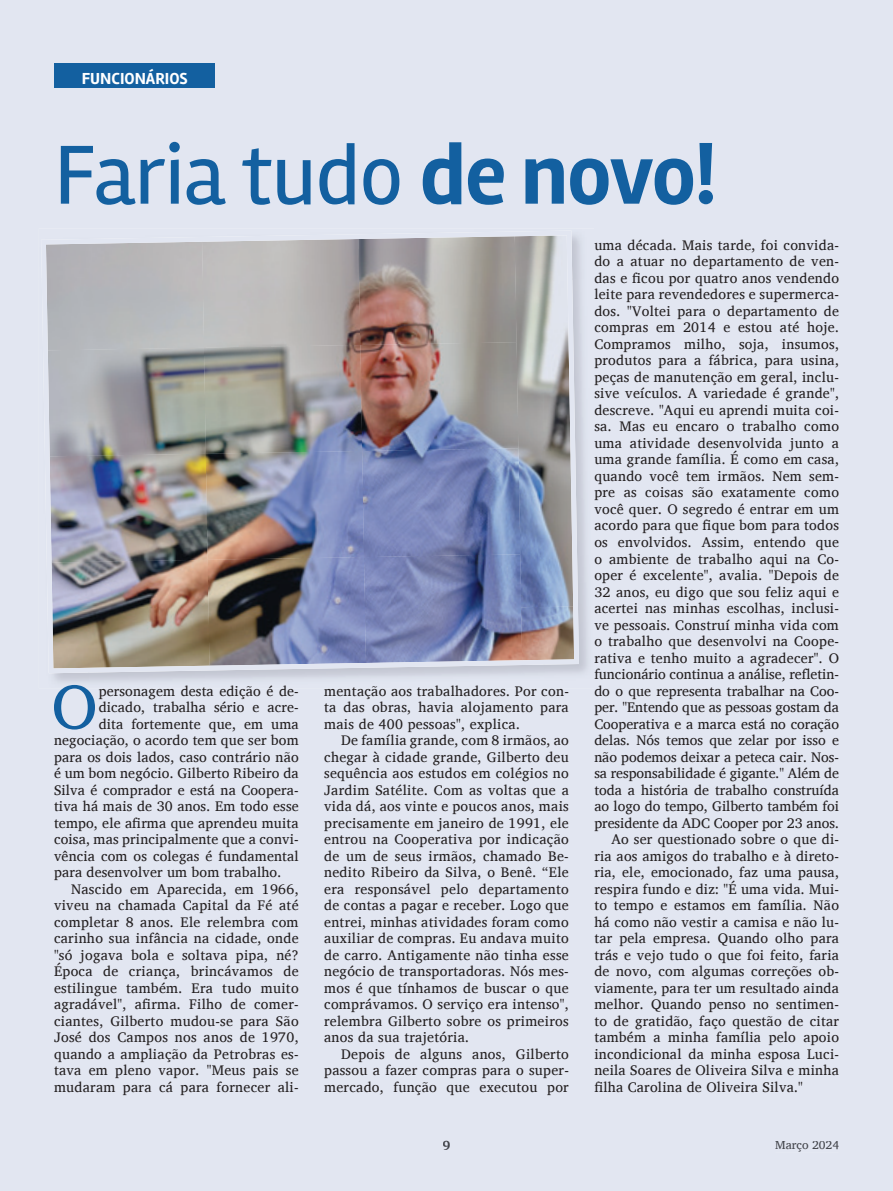
<style>
.page{position:relative;width:893px;height:1191px;background:#e2e6f1}
.page>*{position:absolute;margin:0;border:0;box-sizing:border-box;transform-origin:0 0}
.t1{font:86.4px "Rambla";letter-spacing:-.01em;color:#1360a0}
.t2{font:63.45px "Charis SIL";color:#1360a0}
.t3{font:700 16.5px "Rambla";color:#fff}
.t4{font:14.25px/16.5px "Charis SIL";letter-spacing:.02em;color:#231f20;text-align:justify}
.t5{font:14.25px "Charis SIL";color:#231f20}
.t6{font:700 13.5px "Charis SIL";color:#312f30}
.t7{font:12px "Charis SIL";color:#312f30}
.s1{font-weight:700}
</style>
<div class="page">
<div style="left:443px;top:1140px;width:7px;height:9px;background:#e2e6f1"></div>
<div style="left:775px;top:1141px;width:64px;height:11px;background:#e2e6f1"></div>
<div style="left:39px;top:228px;width:555px;height:51px;background:#e2e6f1"></div>
<img style="left:39px;top:279px;width:50px;height:409px">
<img style="left:544px;top:279px;width:50px;height:409px">
<img style="left:89px;top:673px;width:455px;height:15px">
<img style="left:41px;top:230px;width:538px;height:443px">
<div style="left:54px;top:64px;width:161px;height:24px;background:#1360a0"></div>
<p class="t3" style="left:82px;top:68px;width:108px">FUNCIONÁRIOS</p>
<h1 class="t1" style="left:54px;top:123px;width:664px">Faria tudo <span class="s1">de novo!</span></h1>
<p class="t4" style="left:594px;top:237px;width:246px">uma década. Mais tarde, foi convida-</p>
<p class="t4" style="left:594px;top:253px;width:246px">do a atuar no departamento de ven-</p>
<p class="t4" style="left:594px;top:270px;width:246px">das e ficou por quatro anos vendendo</p>
<p class="t4" style="left:594px;top:286px;width:246px">leite para revendedores e supermerca-</p>
<p class="t4" style="left:594px;top:303px;width:246px">dos. "Voltei para o departamento de</p>
<p class="t4" style="left:594px;top:319px;width:246px">compras em 2014 e estou até hoje.</p>
<p class="t4" style="left:594px;top:336px;width:246px">Compramos milho, soja, insumos,</p>
<p class="t4" style="left:594px;top:352px;width:246px">produtos para a fábrica, para usina,</p>
<p class="t4" style="left:594px;top:369px;width:246px">peças de manutenção em geral, inclu-</p>
<p class="t4" style="left:594px;top:385px;width:246px">sive veículos. A variedade é grande",</p>
<p class="t4" style="left:594px;top:402px;width:246px">descreve. "Aqui eu aprendi muita coi-</p>
<p class="t4" style="left:594px;top:418px;width:246px">sa. Mas eu encaro o trabalho como</p>
<p class="t4" style="left:594px;top:435px;width:246px">uma atividade desenvolvida junto a</p>
<p class="t4" style="left:594px;top:451px;width:246px">uma grande família. É como em casa,</p>
<p class="t4" style="left:594px;top:468px;width:246px">quando você tem irmãos. Nem sem-</p>
<p class="t4" style="left:594px;top:484px;width:246px">pre as coisas são exatamente como</p>
<p class="t4" style="left:594px;top:501px;width:246px">você quer. O segredo é entrar em um</p>
<p class="t4" style="left:594px;top:517px;width:246px">acordo para que fique bom para todos</p>
<p class="t4" style="left:594px;top:534px;width:246px">os envolvidos. Assim, entendo que</p>
<p class="t4" style="left:594px;top:550px;width:246px">o ambiente de trabalho aqui na Co-</p>
<p class="t4" style="left:594px;top:567px;width:246px">oper é excelente", avalia. "Depois de</p>
<p class="t4" style="left:594px;top:583px;width:246px">32 anos, eu digo que sou feliz aqui e</p>
<p class="t4" style="left:594px;top:600px;width:246px">acertei nas minhas escolhas, inclusi-</p>
<p class="t4" style="left:594px;top:616px;width:246px">ve pessoais. Construí minha vida com</p>
<p class="t4" style="left:594px;top:633px;width:246px">o trabalho que desenvolvi na Coope-</p>
<p class="t4" style="left:594px;top:649px;width:246px">rativa e tenho muito a agradecer". O</p>
<p class="t5" style="left:594px;top:666px;width:246px">funcionário continua a análise, refletin-</p>
<p class="t5" style="left:594px;top:682px;width:246px">do o que representa trabalhar na Coo-</p>
<p class="t5" style="left:594px;top:699px;width:246px">per. "Entendo que as pessoas gostam da</p>
<p class="t5" style="left:594px;top:715px;width:246px">Cooperativa e a marca está no coração</p>
<p class="t5" style="left:594px;top:732px;width:246px">delas. Nós temos que zelar por isso e</p>
<p class="t5" style="left:594px;top:748px;width:246px">não podemos deixar a peteca cair. Nos-</p>
<p class="t5" style="left:594px;top:765px;width:246px">sa responsabilidade é gigante." Além de</p>
<p class="t5" style="left:594px;top:781px;width:246px">toda a história de trabalho construída</p>
<p class="t5" style="left:594px;top:798px;width:246px">ao logo do tempo, Gilberto também foi</p>
<p class="t5" style="left:594px;top:814px;width:246px">presidente da ADC Cooper por 23 anos.</p>
<p class="t4" style="left:611px;top:831px;width:229px">Ao ser questionado sobre o que di-</p>
<p class="t4" style="left:594px;top:847px;width:246px">ria aos amigos do trabalho e à direto-</p>
<p class="t4" style="left:594px;top:864px;width:246px">ria, ele, emocionado, faz uma pausa,</p>
<p class="t4" style="left:594px;top:880px;width:246px">respira fundo e diz: "É uma vida. Mui-</p>
<p class="t4" style="left:594px;top:897px;width:246px">to tempo e estamos em família. Não</p>
<p class="t4" style="left:594px;top:913px;width:246px">há como não vestir a camisa e não lu-</p>
<p class="t4" style="left:594px;top:930px;width:246px">tar pela empresa. Quando olho para</p>
<p class="t4" style="left:594px;top:946px;width:246px">trás e vejo tudo o que foi feito, faria</p>
<p class="t4" style="left:594px;top:963px;width:246px">de novo, com algumas correções ob-</p>
<p class="t4" style="left:594px;top:979px;width:246px">viamente, para ter um resultado ainda</p>
<p class="t4" style="left:594px;top:996px;width:246px">melhor. Quando penso no sentimen-</p>
<p class="t4" style="left:594px;top:1012px;width:246px">to de gratidão, faço questão de citar</p>
<p class="t4" style="left:594px;top:1029px;width:246px">também a minha família pelo apoio</p>
<p class="t4" style="left:594px;top:1045px;width:246px">incondicional da minha esposa Luci-</p>
<p class="t4" style="left:594px;top:1062px;width:246px">neila Soares de Oliveira Silva e minha</p>
<p class="t4" style="left:594px;top:1078px;width:210px">filha Carolina de Oliveira Silva."</p>
<h2 class="t2" style="left:52px;top:669px;width:47px">O</h2>
<p class="t4" style="left:99px;top:682px;width:201px">personagem desta edição é de-</p>
<p class="t4" style="left:324px;top:682px;width:246px">mentação aos trabalhadores. Por con&shy;ta das obras, havia alojamento para mais de 400 pessoas", explica.</p>
<p class="t4" style="left:324px;top:732px;width:246px;text-indent:17px">De família grande, com 8 irmãos, ao chegar à cidade grande, Gilberto deu sequência aos estudos em colégios no Jardim Satélite. Com as voltas que a vida dá, aos vinte e poucos anos, mais precisamente em janeiro de 1991, ele entrou na Cooperativa por indicação de um de seus irmãos, chamado Be&shy;nedito Ribeiro da Silva, o Benê. “Ele era responsável pelo departamento de contas a pagar e receber. Logo que entrei, minhas atividades foram como auxiliar de compras. Eu andava muito de carro. Antigamente não tinha esse negócio de transportadoras. Nós mes&shy;mos é que tínhamos de buscar o que comprávamos. O serviço era intenso", relembra Gilberto sobre os primeiros anos da sua trajetória.</p>
<p class="t4" style="left:324px;top:1045px;width:246px;text-indent:17px">Depois de alguns anos, Gilberto passou a fazer compras para o super&shy;mercado, função que executou por</p>
<p class="t4" style="left:99px;top:699px;width:201px">dicado, trabalha sério e acre-</p>
<p class="t4" style="left:99px;top:715px;width:201px">dita fortemente que, em uma</p>
<p class="t4" style="left:54px;top:732px;width:246px">negociação, o acordo tem que ser bom</p>
<p class="t4" style="left:54px;top:748px;width:246px">para os dois lados, caso contrário não</p>
<p class="t4" style="left:54px;top:765px;width:246px">é um bom negócio. Gilberto Ribeiro da</p>
<p class="t4" style="left:54px;top:781px;width:246px">Silva é comprador e está na Coopera-</p>
<p class="t4" style="left:54px;top:798px;width:246px">tiva há mais de 30 anos. Em todo esse</p>
<p class="t4" style="left:54px;top:814px;width:246px">tempo, ele afirma que aprendeu muita</p>
<p class="t4" style="left:54px;top:831px;width:246px">coisa, mas principalmente que a convi-</p>
<p class="t4" style="left:54px;top:847px;width:246px">vência com os colegas é fundamental</p>
<p class="t4" style="left:54px;top:864px;width:229px">para desenvolver um bom trabalho.</p>
<p class="t4" style="left:71px;top:880px;width:229px">Nascido em Aparecida, em 1966,</p>
<p class="t4" style="left:54px;top:897px;width:246px">viveu na chamada Capital da Fé até</p>
<p class="t4" style="left:54px;top:913px;width:246px">completar 8 anos. Ele relembra com</p>
<p class="t4" style="left:54px;top:930px;width:246px">carinho sua infância na cidade, onde</p>
<p class="t4" style="left:54px;top:946px;width:246px">"só jogava bola e soltava pipa, né?</p>
<p class="t4" style="left:54px;top:963px;width:246px">Época de criança, brincávamos de</p>
<p class="t4" style="left:54px;top:979px;width:246px">estilingue também. Era tudo muito</p>
<p class="t4" style="left:54px;top:996px;width:246px">agradável", afirma. Filho de comer-</p>
<p class="t4" style="left:54px;top:1012px;width:246px">ciantes, Gilberto mudou-se para São</p>
<p class="t4" style="left:54px;top:1029px;width:246px">José dos Campos nos anos de 1970,</p>
<p class="t4" style="left:54px;top:1045px;width:246px">quando a ampliação da Petrobras es-</p>
<p class="t4" style="left:54px;top:1062px;width:246px">tava em pleno vapor. "Meus pais se</p>
<p class="t4" style="left:54px;top:1078px;width:246px">mudaram para cá para fornecer ali-</p>
<p class="t6" style="left:442px;top:1137px;width:9px">9</p>
<p class="t7" style="left:775px;top:1138px;width:65px">Março 2024</p>
</div>
